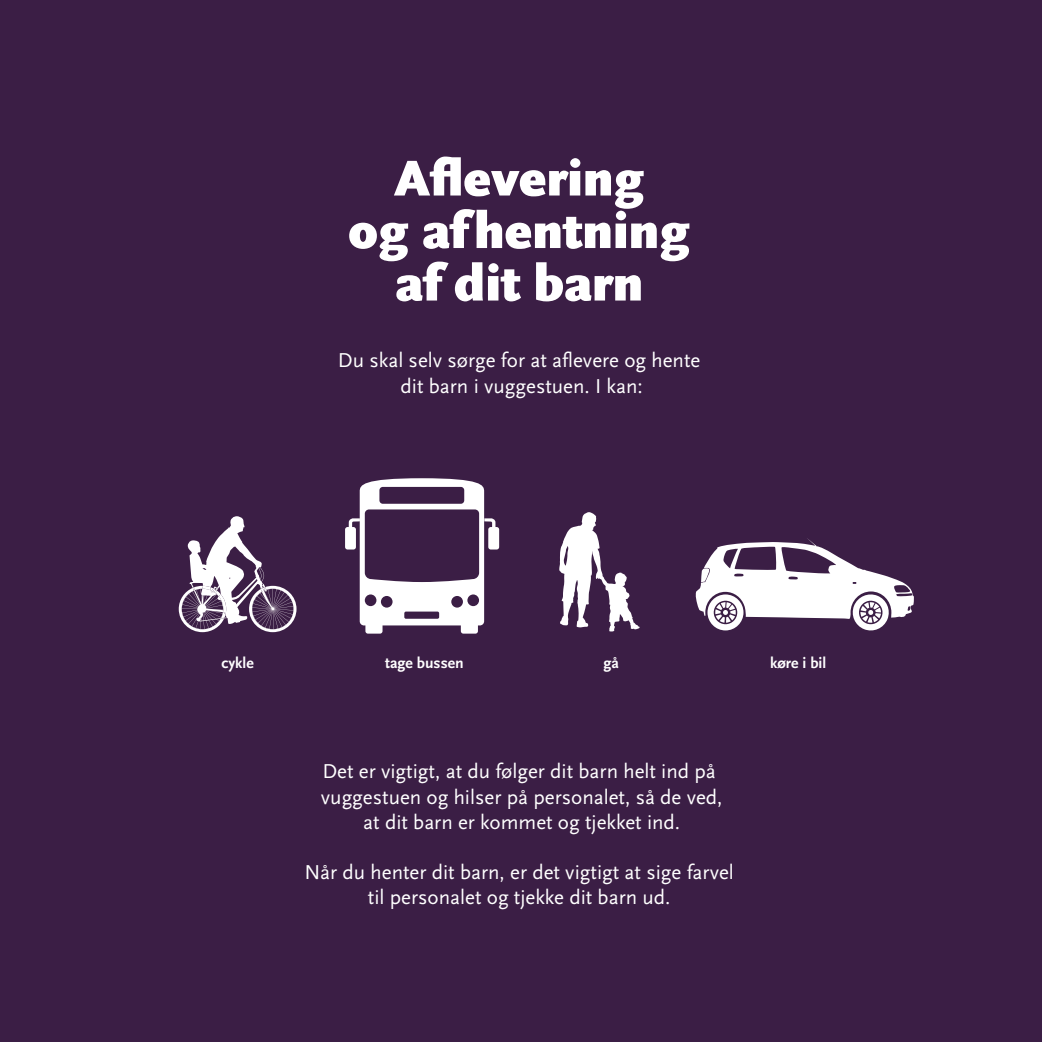
<style>
.page{position:relative;width:1042px;height:1042px;background:#3b1e45}
.page>*{position:absolute;margin:0;border:0;box-sizing:border-box;transform-origin:0 0}
.t1{font:900 52.5px/52.5px "Scala Sans OT";color:#fff;text-align:center}
.t2{font:21px/25.2px "Scala Sans OT";color:#fff;text-align:center}
.t3{font:700 15.75px "Scala Sans OT";color:#fff}
</style>
<div class="page">
<svg style="left:559px;top:512px;width:81px;height:119px"></svg>
<svg style="left:179px;top:516px;width:117px;height:116px"></svg>
<svg style="left:695px;top:538px;width:219px;height:93px"></svg>
<div style="left:345px;top:527px;width:11px;height:22px;background:#fff;border-radius:3px"></div>
<div style="left:488px;top:527px;width:11px;height:22px;background:#fff;border-radius:3px"></div>
<svg style="left:349px;top:478px;width:146px;height:155px"></svg>
<h1 class="t1" style="left:348px;top:153px;width:343px">Aflevering<br>og afhentning af dit barn</h1>
<p class="t2" style="left:338px;top:348px;width:364px">Du skal selv sørge for at aflevere og hente dit barn i vuggestuen. I kan:</p>
<p class="t3" style="left:221px;top:654px;width:34px">cykle</p>
<p class="t3" style="left:385px;top:654px;width:80px">tage bussen</p>
<p class="t3" style="left:603px;top:654px;width:17px">gå</p>
<p class="t3" style="left:770px;top:654px;width:57px">køre i bil</p>
<p class="t2" style="left:321px;top:759px;width:403px">Det er vigtigt, at du følger dit barn helt ind på vuggestuen og hilser på personalet, så de ved, at dit barn er kommet og tjekket ind.</p>
<p class="t2" style="left:304px;top:860px;width:431px">Når du henter dit barn, er det vigtigt at sige farvel til personalet og tjekke dit barn ud.</p>
</div>
